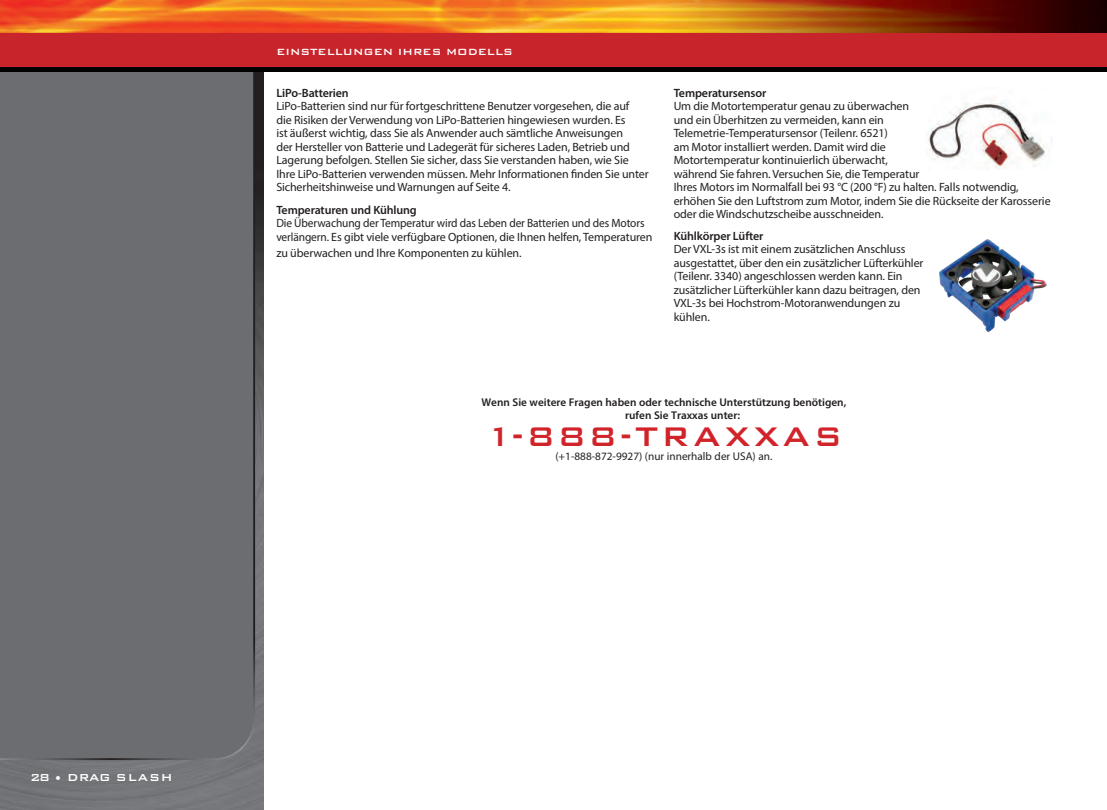
<style>
.page{position:relative;width:1107px;height:810px;background:#fff}
.page>*{position:absolute;margin:0;border:0;box-sizing:border-box;transform-origin:0 0}
.t1{font:500 36px "Bank Gothic BT";letter-spacing:.09em;color:#d1232a}
.t2{font:500 13.5px "Bank Gothic BT";letter-spacing:.03em;color:#fff}
.t3{font:12px/13.5px "Myriad Pro";letter-spacing:-.01em;color:#231f20}
.t4{font:12px/13.5px "Myriad Pro";letter-spacing:-.01em;color:#231f20;scale:.95 1}
.t5{font:600 12px "Myriad Pro";letter-spacing:-.01em;color:#231f20}
.t6{font:500 12px "Bank Gothic BT";color:#fff}
.t7{font:600 11.25px/13.5px "Myriad Pro";color:#231f20}
.t8{font:11.25px "Myriad Pro";color:#231f20}
.s1{font-weight:600}
</style>
<div class="page">
<img style="left:0;top:71px;width:263px;height:739px">
<div style="left:0;top:71px;width:256px;height:690px;background:#6c6d70"></div>
<img style="left:0;top:0;width:1107px;height:71px">
<div style="left:0;top:33px;width:1107px;height:34px;background:#c8242b"></div>
<img style="left:939px;top:239px;width:108px;height:93px">
<img style="left:928px;top:97px;width:125px;height:72px">
<p class="t6" style="left:276px;top:46px;width:238px">EINSTELLUNGEN IHRES MODELLS</p>
<p class="t5" style="left:276px;top:85px;width:74px">LiPo-Batterien</p>
<p class="t3" style="left:276px;top:99px;width:374px">LiPo-Batterien sind nur für fortgeschrittene Benutzer vorgesehen, die auf<br>die Risiken der Verwendung von LiPo-Batterien hingewiesen wurden. Es<br>ist äußerst wichtig, dass Sie als Anwender auch sämtliche Anweisungen<br>der Hersteller von Batterie und Ladegerät für sicheres Laden, Betrieb und Lagerung befolgen. Stellen Sie sicher, dass Sie verstanden haben, wie Sie Ihre LiPo-Batterien verwenden müssen. Mehr Informationen finden Sie unter Sicherheitshinweise und Warnungen auf Seite 4.</p>
<p class="t4" style="left:276px;top:203px;width:397px"><span class="s1">Temperaturen und Kühlung<br></span>Die Überwachung der Temperatur wird das Leben der Batterien und des Motors verlängern. Es gibt viele verfügbare Optionen, die Ihnen helfen, Temperaturen</p>
<p class="t3" style="left:276px;top:246px;width:247px">zu überwachen und Ihre Komponenten zu kühlen.</p>
<p class="t5" style="left:674px;top:85px;width:94px">Temperatursensor</p>
<p class="t3" style="left:674px;top:99px;width:379px">Um die Motortemperatur genau zu überwachen<br>und ein Überhitzen zu vermeiden, kann ein<br>Telemetrie-Temperatursensor (Teilenr. 6521)<br>am Motor installiert werden. Damit wird die<br>Motortemperatur kontinuierlich überwacht,<br>während Sie fahren. Versuchen Sie, die Temperatur<br>Ihres Motors im Normalfall bei 93 °C (200 °F) zu halten. Falls notwendig, erhöhen Sie den Luftstrom zum Motor, indem Sie die Rückseite der Karosserie oder die Windschutzscheibe ausschneiden.</p>
<p class="t5" style="left:674px;top:228px;width:91px">Kühlkörper Lüfter</p>
<p class="t3" style="left:674px;top:242px;width:251px">Der VXL-3s ist mit einem zusätzlichen Anschluss ausgestattet, über den ein zusätzlicher Lüfterkühler (Teilenr. 3340) angeschlossen werden kann. Ein zusätzlicher Lüfterkühler kann dazu beitragen, den VXL-3s bei Hochstrom-Motoranwendungen zu kühlen.</p>
<p class="t7" style="left:625px;top:395px;width:223px;text-indent:-144px">Wenn Sie weitere Fragen haben oder technische Unterstützung benötigen, rufen Sie Traxxas unter:</p>
<p class="t1" style="left:485px;top:418px;width:359px">1-888-TRAXXAS</p>
<p class="t8" style="left:555px;top:449px;width:219px">(+1-888-872-9927) (nur innerhalb der USA) an.</p>
<p class="t2" style="left:30px;top:770px;width:144px">28 • DRAG SLASH</p>
</div>
